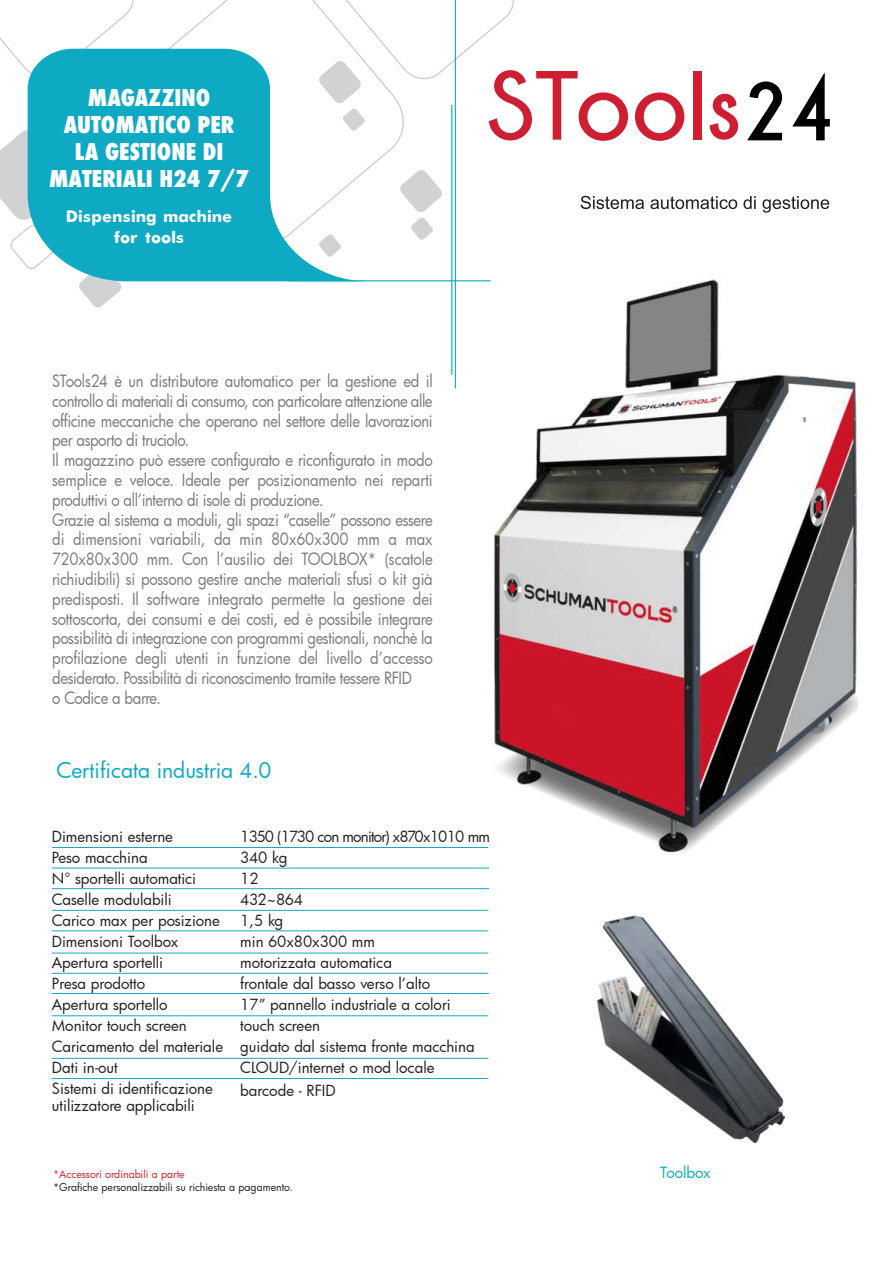
<style>
.page{position:relative;width:893px;height:1263px;background:#fff}
.page>*{position:absolute;margin:0;border:0;box-sizing:border-box;transform-origin:0 0}
.t1{font:700 97.8px "Champagne&Limousines";color:#ce1f32}
.t2{font:800 condensed 22.5px/27px "Futura";color:#fff;text-align:center}
.t3{font:21px "Futura";color:#11a9c3}
.t4{font:700 18px/21.6px "Futura";color:#fff;text-align:center}
.t5{font:16.5px/19.8px "Futura";letter-spacing:-.025em;color:#777c7f;scale:.9 1}
.t6{font:15px/21px "Futura";letter-spacing:-.005em;color:#231f20}
.t7{font:15px "Futura";color:#11a9c3}
.t8{font:10.5px "Futura";letter-spacing:-.005em;color:#231f20}
.t9{font:10.5px "Futura";letter-spacing:-.005em;color:#d1232a}
.s1{font-size:81px;color:#000001}
</style>
<div class="page">
<img style="left:446px;top:254px;width:412px;height:636px">
<svg style="left:138px;top:0;width:265px;height:168px"></svg>
<svg style="left:0;top:0;width:138px;height:72px"></svg>
<svg style="left:0;top:128px;width:122px;height:180px"></svg>
<svg style="left:318px;top:0;width:196px;height:131px"></svg>
<svg style="left:400px;top:170px;width:42px;height:70px"></svg>
<svg style="left:28px;top:49px;width:341px;height:232px;fill:#0ea9c3"></svg>
<hr style="left:289px;top:280px;width:202px;height:1px;background:#0ea9c3">
<hr style="left:455px;top:0;width:1px;height:388px;background:#0ea9c3">
<hr style="left:451px;top:105px;width:1px;height:270px;background:#0ea9c3">
<svg style="left:581px;top:196px;width:248px;height:17px"></svg>
<img style="left:598px;top:915px;width:186px;height:227px">
<hr style="left:52px;top:847px;width:436px;height:1px;background:#11a9c3">
<hr style="left:52px;top:993px;width:437px;height:1px;background:#11a9c3">
<hr style="left:52px;top:973px;width:436px;height:1px;background:#11a9c3">
<hr style="left:52px;top:953px;width:436px;height:1px;background:#11a9c3">
<hr style="left:52px;top:931px;width:436px;height:1px;background:#11a9c3">
<hr style="left:52px;top:910px;width:436px;height:1px;background:#11a9c3">
<hr style="left:52px;top:888px;width:437px;height:1px;background:#11a9c3">
<hr style="left:52px;top:868px;width:437px;height:1px;background:#11a9c3">
<hr style="left:52px;top:1078px;width:436px;height:1px;background:#11a9c3">
<hr style="left:52px;top:1058px;width:436px;height:1px;background:#11a9c3">
<hr style="left:52px;top:1015px;width:436px;height:1px;background:#11a9c3">
<h2 class="t2" style="left:49px;top:86px;width:201px">MAGAZZINO<br>AUTOMATICO PER<br>LA GESTIONE DI<br>MATERIALI H24 7/7</h2>
<p class="t4" style="left:66px;top:207px;width:168px">Dispensing machine for tools</p>
<p class="t5" style="left:52px;top:372px;width:424px">STools24 è un distributore automatico per la gestione ed il controllo di materiali di consumo, con particolare attenzione alle officine meccaniche che operano nel settore delle lavorazioni per asporto di truciolo.<br>Il magazzino può essere configurato e riconfigurato in modo semplice e veloce. Ideale per posizionamento nei reparti produttivi o all’interno di isole di produzione.<br>Grazie al sistema a moduli, gli spazi “caselle” possono essere di dimensioni variabili, da min 80x60x300 mm a max 720x80x300 mm. Con l’ausilio dei TOOLBOX* (scatole richiudibili) si possono gestire anche materiali sfusi o kit già predisposti. Il software integrato permette la gestione dei sottoscorta, dei consumi e dei costi, ed è possibile integrare possibilità di integrazione con programmi gestionali, nonchè la profilazione degli utenti in funzione del livello d’accesso desiderato. Possibilità di riconoscimento tramite tessere RFID<br>o Codice a barre.</p>
<p class="t3" style="left:57px;top:756px;width:216px">Certi昀椀cata industria 4.0</p>
<h1 class="t1" style="left:486px;top:49px;width:350px">STools<span class="s1">24</span></h1>
<p class="t6" style="left:52px;top:828px;width:173px">Dimensioni esterne<br>Peso macchina<br>N° sportelli automatici<br>Caselle modulabili<br>Carico max per posizione<br>Dimensioni Toolbox<br>Apertura sportelli<br>Presa prodotto<br>Apertura sportello<br>Monitor touch screen<br>Caricamento del materiale<br>Dati in-out<br>Sistemi di identi昀椀cazione</p>
<p class="t6" style="left:52px;top:1096px;width:145px">utilizzatore applicabili</p>
<p class="t6" style="left:240px;top:828px;width:251px">1350 (1730 con monitor) x870x1010 mm<br>340 kg<br>12<br>432~864<br>1,5 kg<br>min 60x80x300 mm<br>motorizzata automatica<br>frontale dal basso verso l’alto<br>17” pannello industriale a colori<br>touch screen<br>guidato dal sistema fronte macchina<br>CLOUD/internet o mod locale</p>
<p class="t6" style="left:240px;top:1081px;width:97px">barcode - RFID</p>
<p class="t9" style="left:53px;top:1169px;width:133px">*Accessori ordinabili a parte</p>
<p class="t7" style="left:660px;top:1166px;width:52px">Toolbox</p>
<p class="t8" style="left:53px;top:1182px;width:241px">*Grafiche personalizzabili su richiesta a pagamento.</p>
</div>
